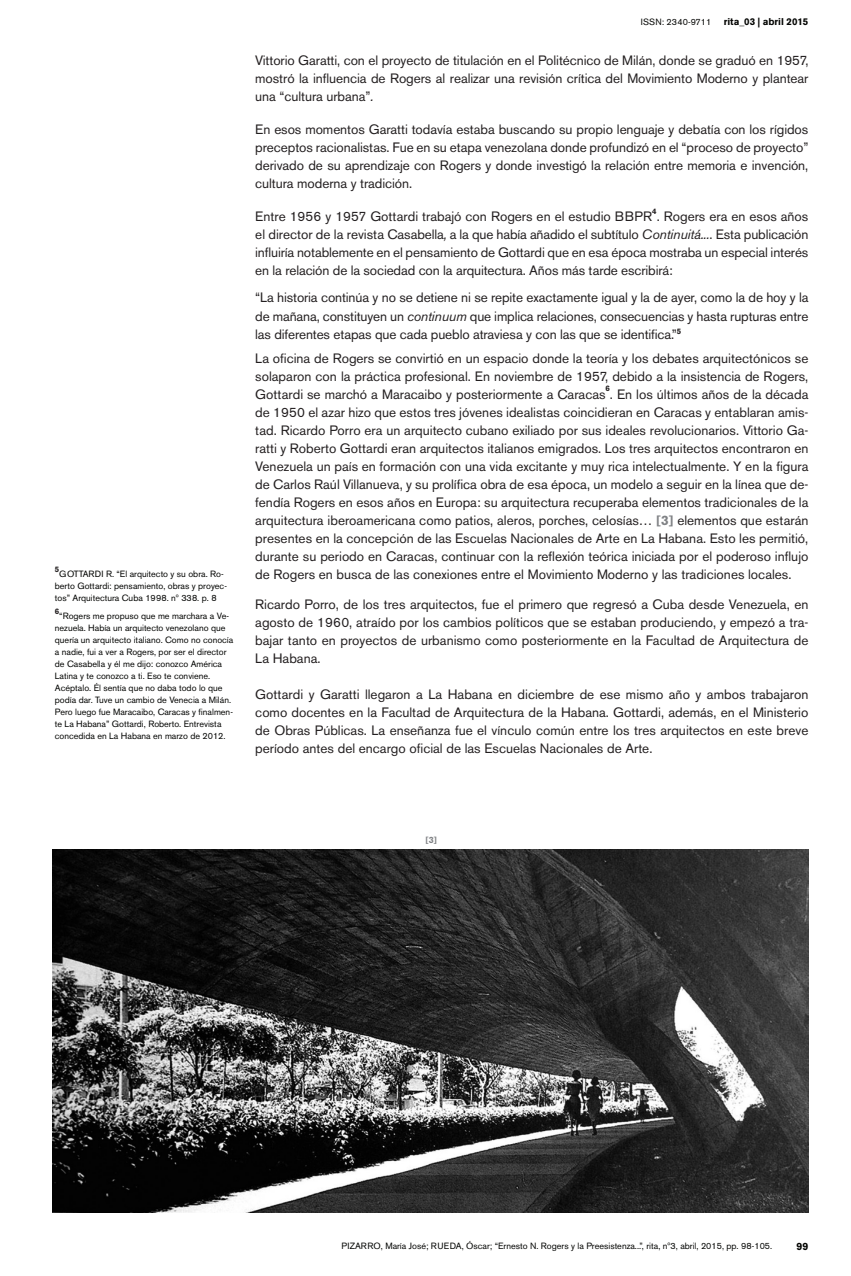
<style>
.page{position:relative;width:851px;height:1276px;background:#fff}
.page>*{position:absolute;margin:0;border:0;box-sizing:border-box;transform-origin:0 0}
.t1{font:13.5px/18px "Akzidenz Grotesk BE";color:#231f20;text-align:justify}
.t2{font:700 10.5px "Akzidenz Grotesk BE";color:#040503}
.t3{font:700 9.75px "Akzidenz Grotesk BE";color:#040503}
.staff{font:9px/12px "Akzidenz Grotesk BE";color:#040503}
.staff-2{font:9px "Akzidenz Grotesk BE";letter-spacing:.02em;color:#040503}
.staff-3{font:700 9px "Akzidenz Grotesk BE";color:#808285}
.staff-4{font:700 7.8px "Akzidenz Grotesk BE";color:#231f20}
.s1{font-style:italic}
.s2{font-weight:700;color:#808285}
</style>
<div class="page">
<img style="left:52px;top:849px;width:756px;height:363px">
<p class="staff-4" style="left:55px;top:565px;width:6px">5</p>
<p class="staff" style="left:55px;top:567px;width:173px;text-indent:4px">GOTTARDI R. “El arquitecto y su obra. Ro&shy;berto Gottardi: pensamiento, obras y proyec&shy;tos” Arquitectura Cuba 1998. nº 338. p. 8</p>
<p class="staff-4" style="left:55px;top:607px;width:6px">6</p>
<p class="staff" style="left:55px;top:609px;width:180px;text-indent:4px">“Rogers me propuso que me marchara a Ve&shy;nezuela. Había un arquitecto venezolano que quería un arquitecto italiano. Como no conocía a nadie, fui a ver a Rogers, por ser el director de Casabella y él me dijo: conozco América Latina y te conozco a ti. Eso te conviene.<br>Acéptalo. Él sentía que no daba todo lo que podía dar. Tuve un cambio de Venecia a Milán.<br>Pero luego fue Maracaibo, Caracas y finalmen&shy;te La Habana” Gottardi, Roberto. Entrevista concedida en La Habana en marzo de 2012.</p>
<p class="staff-2" style="left:640px;top:17px;width:72px">ISSN: 2340-9711</p>
<p class="t3" style="left:723px;top:16px;width:86px">rita_03 | abril 2015</p>
<p class="t1" style="left:255px;top:52px;width:554px">Vittorio Garatti, con el proyecto de titulación en el Politécnico de Milán, donde se graduó en 1957, mostró la influencia de Rogers al realizar una revisión crítica del Movimiento Moderno y plantear una “cultura urbana”<span class="s1">.</span></p>
<p class="t1" style="left:255px;top:121px;width:554px">En esos momentos Garatti todavía estaba buscando su propio lenguaje y debatía con los rígidos preceptos racionalistas. Fue en su etapa venezolana donde profundizó en el “proceso de proyecto” derivado de su aprendizaje con Rogers y donde investigó la relación entre memoria e invención, cultura moderna y tradición.</p>
<p class="t1" style="left:255px;top:208px;width:554px">Entre 1956 y 1957 Gottardi trabajó con Rogers en el estudio BBPR . Rogers era en esos años</p>
<p class="staff-4" style="left:652px;top:207px;width:6px">4</p>
<p class="t1" style="left:255px;top:226px;width:554px">el director de la revista Casabella<span class="s1">,</span> a la que había añadido el subtítulo <span class="s1">Continuitá...</span>. Esta publicación influiría notablemente en el pensamiento de Gottardi que en esa época mostraba un especial interés en la relación de la sociedad con la arquitectura. Años más tarde escribirá:</p>
<p class="t1" style="left:255px;top:289px;width:554px">“La historia continúa y no se detiene ni se repite exactamente igual y la de ayer, como la de hoy y la de mañana, constituyen un <span class="s1">continuum</span> que implica relaciones, consecuencias y hasta rupturas entre las diferentes etapas que cada pueblo atraviesa y con las que se identifica.”<sup>5</sup></p>
<p class="t1" style="left:255px;top:349px;width:554px">La oficina de Rogers se convirtió en un espacio donde la teoría y los debates arquitectónicos se solaparon con la práctica profesional. En noviembre de 1957, debido a la insistencia de Rogers, Gottardi se marchó a Maracaibo y posteriormente a Caracas . En los últimos años de la década</p>
<p class="staff-4" style="left:605px;top:384px;width:6px">6</p>
<p class="t1" style="left:255px;top:403px;width:554px">de 1950 el azar hizo que estos tres jóvenes idealistas coincidieran en Caracas y entablaran amis&shy;tad. Ricardo Porro era un arquitecto cubano exiliado por sus ideales revolucionarios. Vittorio Ga&shy;ratti y Roberto Gottardi eran arquitectos italianos emigrados. Los tres arquitectos encontraron en Venezuela un país en formación con una vida excitante y muy rica intelectualmente. Y en la figura de Carlos Raúl Villanueva, y su prolífica obra de esa época, un modelo a seguir en la línea que de&shy;fendía Rogers en esos años en Europa: su arquitectura recuperaba elementos tradicionales de la arquitectura iberoamericana como patios, aleros, porches, celosías… <span class="s2">[3]</span> elementos que estarán presentes en la concepción de las Escuelas Nacionales de Arte en La Habana. Esto les permitió, durante su periodo en Caracas, continuar con la reflexión teórica iniciada por el poderoso influjo de Rogers en busca de las conexiones entre el Movimiento Moderno y las tradiciones locales.</p>
<p class="t1" style="left:255px;top:595px;width:554px">Ricardo Porro, de los tres arquitectos, fue el primero que regresó a Cuba desde Venezuela, en agosto de 1960, atraído por los cambios políticos que se estaban produciendo, y empezó a tra&shy;bajar tanto en proyectos de urbanismo como posteriormente en la Facultad de Arquitectura de La Habana.</p>
<p class="t1" style="left:255px;top:685px;width:554px">Gottardi y Garatti llegaron a La Habana en diciembre de ese mismo año y ambos trabajaron como docentes en la Facultad de Arquitectura de la Habana. Gottardi, además, en el Ministerio de Obras Públicas. La enseñanza fue el vínculo común entre los tres arquitectos en este breve período antes del encargo oficial de las Escuelas Nacionales de Arte.</p>
<p class="staff-3" style="left:425px;top:834px;width:13px">[3]</p>
<p class="staff" style="left:341px;top:1239px;width:432px">PIZARRO, María José; RUEDA, Óscar; “Ernesto N. Rogers y la Preesistenza...”, rita, nº3, abril, 2015, pp. 98-105.</p>
<p class="t2" style="left:796px;top:1240px;width:14px">99</p>
</div>
